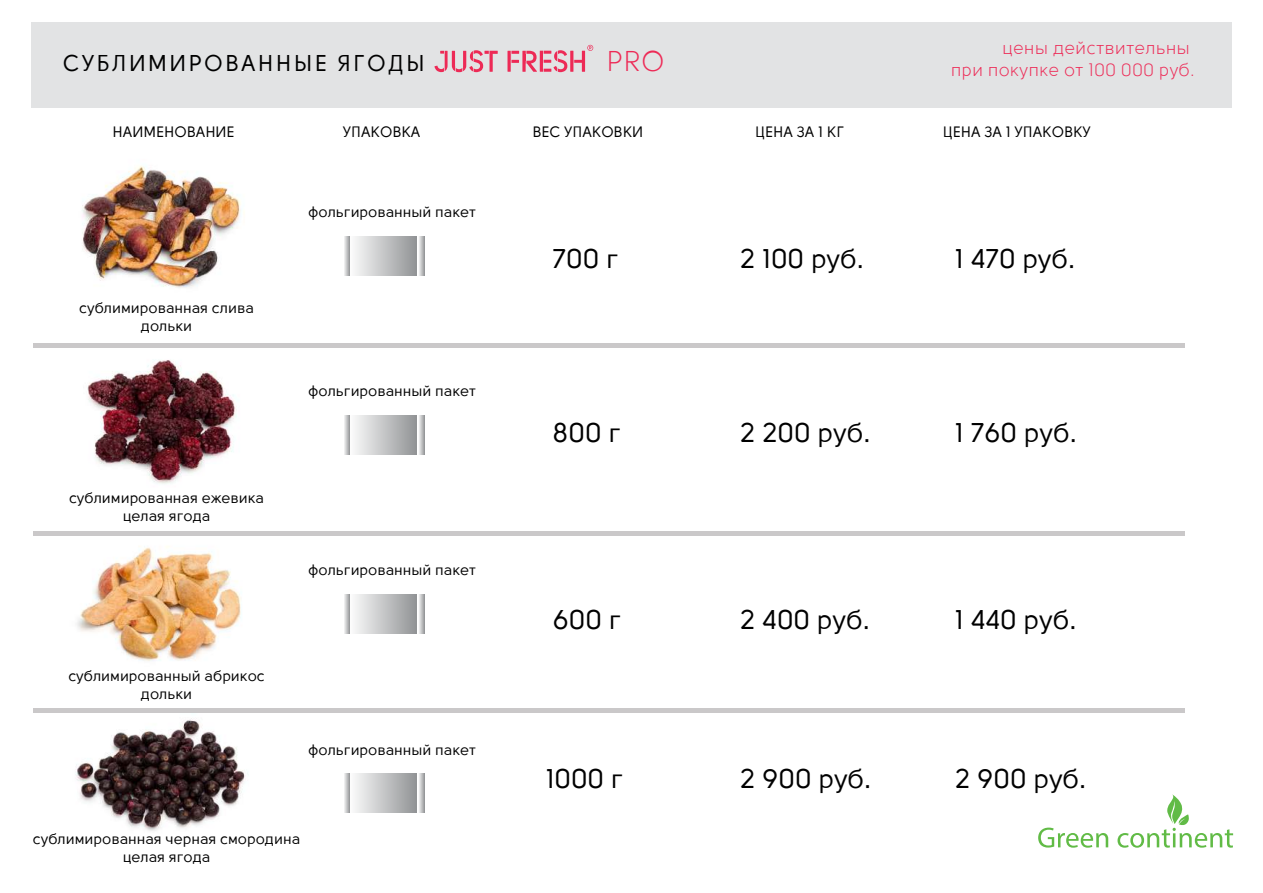
<style>
.page{position:relative;width:1263px;height:893px;background:#fff}
.page>*{position:absolute;margin:0;border:0;box-sizing:border-box;transform-origin:0 0}
.t1{font:28.5px "Solomon Sans";color:#ed2a56}
.t2{font:500 27px "Solomon Sans";color:#000}
.t3{font:500 22.8px "Solomon Sans";letter-spacing:.1em;color:#000}
.t4{font:18px/21.6px "Solomon Sans";color:#ed2a56;text-align:right}
.t5{font:500 15px/18px "Solomon Sans";color:#000;text-align:center}
</style>
<div class="page">
<img style="left:75px;top:718px;width:173px;height:113px">
<img style="left:69px;top:531px;width:184px;height:130px">
<img style="left:87px;top:360px;width:150px;height:124px">
<img style="left:82px;top:166px;width:159px;height:122px">
<div style="left:348px;top:236px;width:70px;height:39px;background:linear-gradient(to right,#fff,#919395)"></div>
<svg style="left:344px;top:236px;width:6px;height:39px"></svg>
<svg style="left:419px;top:236px;width:5px;height:39px"></svg>
<div style="left:348px;top:415px;width:70px;height:39px;background:linear-gradient(to right,#fff,#919395)"></div>
<svg style="left:344px;top:415px;width:6px;height:39px"></svg>
<svg style="left:419px;top:415px;width:5px;height:39px"></svg>
<div style="left:348px;top:595px;width:70px;height:39px;background:linear-gradient(to right,#fff,#919395)"></div>
<svg style="left:344px;top:595px;width:6px;height:39px"></svg>
<svg style="left:419px;top:595px;width:5px;height:39px"></svg>
<div style="left:348px;top:774px;width:70px;height:39px;background:linear-gradient(to right,#fff,#919395)"></div>
<svg style="left:344px;top:774px;width:6px;height:39px"></svg>
<svg style="left:419px;top:774px;width:5px;height:39px"></svg>
<div style="left:33px;top:343px;width:1151px;height:5px;background:#cac8c9"></div>
<hr style="left:33px;top:532px;width:1151px;height:4px;background:#cac8c9">
<div style="left:33px;top:708px;width:1151px;height:5px;background:#cac8c9"></div>
<svg style="left:1038px;top:828px;width:70px;height:20px"></svg>
<svg style="left:1117px;top:794px;width:116px;height:54px"></svg>
<div style="left:31px;top:23px;width:1200px;height:85px;background:#e2e3e4"></div>
<svg style="left:434px;top:50px;width:64px;height:22px"></svg>
<svg style="left:507px;top:45px;width:86px;height:27px"></svg>
<h3 class="t3" style="left:63px;top:50px;width:364px">СУБЛИМИРОВАННЫЕ ЯГОДЫ</h3>
<h1 class="t1" style="left:606px;top:45px;width:60px">PRO</h1>
<p class="t4" style="left:951px;top:37px;width:246px">цены действительны<br>при покупке от 100 000 руб.</p>
<p class="t5" style="left:113px;top:123px;width:123px">НАИМЕНОВАНИЕ</p>
<p class="t5" style="left:343px;top:123px;width:79px">УПАКОВКА</p>
<p class="t5" style="left:532px;top:123px;width:112px">ВЕС УПАКОВКИ</p>
<p class="t5" style="left:755px;top:123px;width:91px">ЦЕНА ЗА 1 КГ</p>
<p class="t5" style="left:943px;top:123px;width:150px">ЦЕНА ЗА 1 УПАКОВКУ</p>
<p class="t5" style="left:79px;top:299px;width:176px">сублимированная слива дольки</p>
<p class="t5" style="left:308px;top:203px;width:169px">фольгированный пакет</p>
<p class="t5" style="left:308px;top:382px;width:169px">фольгированный пакет</p>
<p class="t5" style="left:69px;top:489px;width:196px">сублимированная ежевика целая ягода</p>
<p class="t5" style="left:308px;top:561px;width:169px">фольгированный пакет</p>
<p class="t5" style="left:68px;top:666px;width:198px">сублимированный абрикос дольки</p>
<p class="t5" style="left:308px;top:740px;width:169px">фольгированный пакет</p>
<p class="t5" style="left:33px;top:830px;width:269px">сублимированная черная смородина целая ягода</p>
<h2 class="t2" style="left:553px;top:244px;width:67px">700 г</h2>
<h2 class="t2" style="left:553px;top:417px;width:69px">800 г</h2>
<h2 class="t2" style="left:553px;top:604px;width:70px">600 г</h2>
<h2 class="t2" style="left:546px;top:764px;width:79px">1000 г</h2>
<h2 class="t2" style="left:740px;top:243px;width:125px">2 100 руб.</h2>
<h2 class="t2" style="left:955px;top:243px;width:122px">1 470 руб.</h2>
<h2 class="t2" style="left:740px;top:417px;width:132px">2 200 руб.</h2>
<h2 class="t2" style="left:955px;top:417px;width:123px">1 760 руб.</h2>
<h2 class="t2" style="left:740px;top:604px;width:131px">2 400 руб.</h2>
<h2 class="t2" style="left:955px;top:604px;width:123px">1 440 руб.</h2>
<h2 class="t2" style="left:740px;top:764px;width:133px">2 900 руб.</h2>
<h2 class="t2" style="left:955px;top:764px;width:133px">2 900 руб.</h2>
</div>
